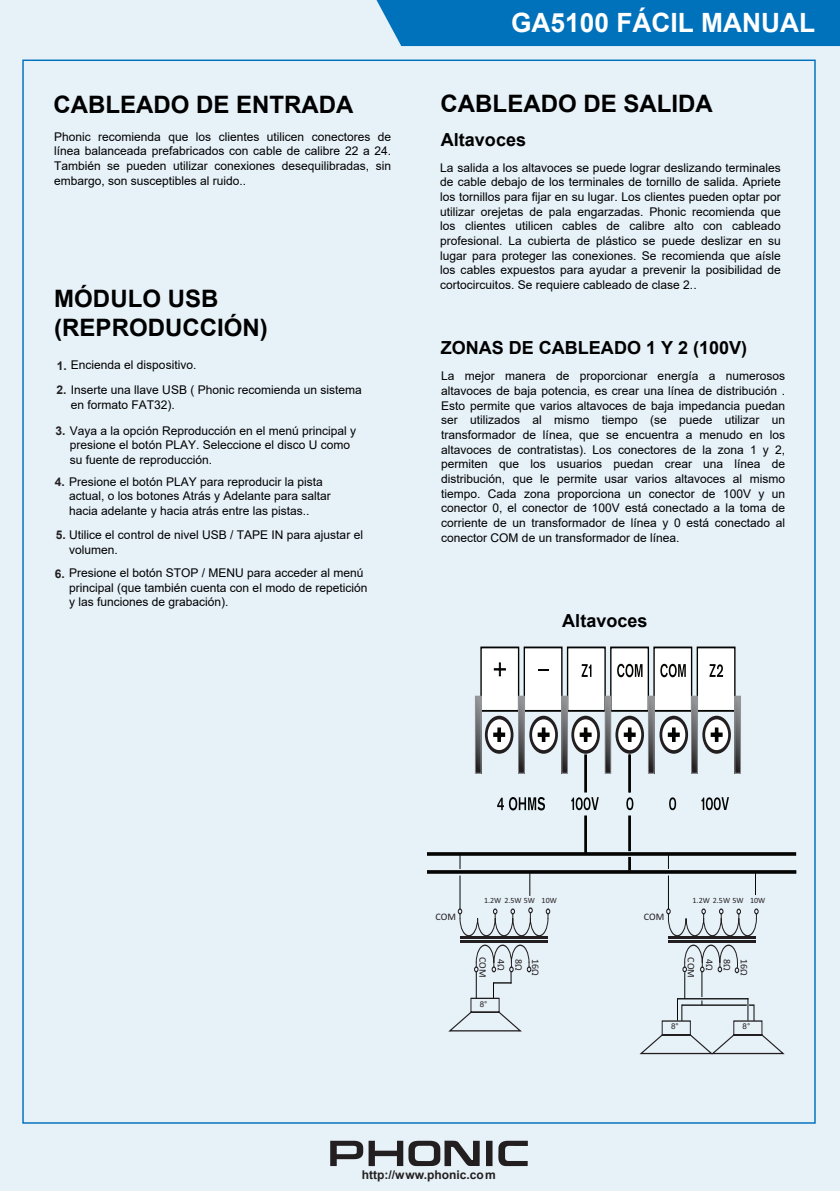
<style>
.page{position:relative;width:840px;height:1191px;background:#fff}
.page>*{position:absolute;margin:0;border:0;box-sizing:border-box;transform-origin:0 0}
.基本段落{font:700 26.6px "Arial";color:#fff}
.t1{font:700 24px/28.8px "Arial";color:#000}
.t2{font:700 18px "Arial";color:#000}
.t3{font:12px/14.6px "Arial";color:#000}
.t4{font:700 12px "Arial";color:#231f20}
.t5{font:10px "Calibri";color:#231f20}
.t6{font:8px "Calibri";color:#231f20}
.t7{font:8px "Arial";color:#231f20}
.s1{font-weight:700;color:#231f20}
</style>
<div class="page">
<div style="left:0;top:0;width:839px;height:1191px;background:#e6f1f8"></div>
<div style="left:376px;top:0;width:463px;height:46px;background:#0072bc"></div>
<svg style="left:330px;top:1140px;width:197px;height:26px"></svg>
<div style="left:609px;top:646px;width:39px;height:65px;background:#fff;border:2px solid #040503"></div>
<div style="left:653px;top:646px;width:39px;height:65px;background:#fff;border:2px solid #040503"></div>
<div style="left:696px;top:646px;width:39px;height:65px;background:#fff;border:2px solid #040503"></div>
<div style="left:566px;top:646px;width:39px;height:65px;background:#fff;border:2px solid #040503"></div>
<svg style="left:571px;top:797px;width:27px;height:13px"></svg>
<svg style="left:660px;top:664px;width:25px;height:13px"></svg>
<svg style="left:701px;top:797px;width:27px;height:13px"></svg>
<svg style="left:626px;top:797px;width:7px;height:13px"></svg>
<svg style="left:669px;top:797px;width:6px;height:13px"></svg>
<svg style="left:617px;top:664px;width:25px;height:13px"></svg>
<svg style="left:581px;top:664px;width:10px;height:13px"></svg>
<svg style="left:709px;top:664px;width:13px;height:13px"></svg>
<svg style="left:497px;top:797px;width:47px;height:13px"></svg>
<div style="left:523px;top:646px;width:39px;height:65px;background:#fff;border:2px solid #040503"></div>
<div style="left:480px;top:646px;width:39px;height:65px;background:#fff;border:2px solid #040503"></div>
<svg style="left:538px;top:669px;width:10px;height:2px"></svg>
<svg style="left:493px;top:662px;width:12px;height:14px"></svg>
<svg style="left:703px;top:717px;width:26px;height:35px"></svg>
<div style="left:701px;top:716px;width:29px;height:37px;border:3px solid #231f20;border-radius:50%"></div>
<svg style="left:710px;top:727px;width:12px;height:15px"></svg>
<svg style="left:660px;top:717px;width:26px;height:35px"></svg>
<div style="left:659px;top:716px;width:29px;height:37px;border:3px solid #231f20;border-radius:50%"></div>
<svg style="left:667px;top:727px;width:12px;height:15px"></svg>
<svg style="left:616px;top:717px;width:26px;height:35px"></svg>
<div style="left:615px;top:716px;width:28px;height:37px;border:3px solid #231f20;border-radius:50%"></div>
<svg style="left:623px;top:727px;width:12px;height:15px"></svg>
<svg style="left:572px;top:717px;width:26px;height:35px"></svg>
<div style="left:571px;top:716px;width:28px;height:37px;border:3px solid #231f20;border-radius:50%"></div>
<svg style="left:579px;top:727px;width:12px;height:15px"></svg>
<svg style="left:530px;top:717px;width:26px;height:35px"></svg>
<div style="left:529px;top:716px;width:28px;height:37px;border:3px solid #231f20;border-radius:50%"></div>
<svg style="left:537px;top:727px;width:12px;height:15px"></svg>
<svg style="left:486px;top:717px;width:26px;height:35px"></svg>
<div style="left:484px;top:716px;width:29px;height:37px;border:3px solid #231f20;border-radius:50%"></div>
<svg style="left:493px;top:727px;width:12px;height:15px"></svg>
<svg style="left:520px;top:698px;width:2px;height:73px"></svg>
<div style="left:518px;top:696px;width:6px;height:77px;border:1px solid #939598"></div>
<svg style="left:563px;top:698px;width:2px;height:73px"></svg>
<div style="left:561px;top:696px;width:6px;height:77px;border:1px solid #939598"></div>
<svg style="left:606px;top:698px;width:2px;height:73px"></svg>
<div style="left:604px;top:696px;width:6px;height:77px;border:1px solid #939598"></div>
<svg style="left:649px;top:698px;width:3px;height:73px"></svg>
<div style="left:647px;top:696px;width:7px;height:77px;border:1px solid #939598"></div>
<svg style="left:693px;top:698px;width:2px;height:73px"></svg>
<div style="left:691px;top:696px;width:6px;height:77px;border:1px solid #939598"></div>
<svg style="left:736px;top:698px;width:2px;height:73px"></svg>
<div style="left:734px;top:696px;width:6px;height:77px;border:1px solid #939598"></div>
<svg style="left:477px;top:698px;width:2px;height:73px"></svg>
<div style="left:475px;top:696px;width:6px;height:77px;border:1px solid #939598"></div>
<svg style="left:584px;top:754px;width:3px;height:38px"></svg>
<svg style="left:584px;top:815px;width:3px;height:37px"></svg>
<hr style="left:627px;top:815px;width:3px;height:36px;background:#040503">
<svg style="left:628px;top:857px;width:2px;height:13px"></svg>
<hr style="left:627px;top:754px;width:3px;height:38px;background:#040503">
<hr style="left:427px;top:852px;width:368px;height:3px;background:#040503">
<hr style="left:427px;top:870px;width:368px;height:3px;background:#040503">
<hr style="left:668px;top:936px;width:88px;height:3px;background:#231f20">
<hr style="left:668px;top:940px;width:88px;height:2px;background:#231f20">
<svg style="left:640px;top:944px;width:145px;height:110px"></svg>
<hr style="left:459px;top:936px;width:88px;height:3px;background:#231f20">
<hr style="left:459px;top:940px;width:88px;height:2px;background:#231f20">
<svg style="left:448px;top:944px;width:83px;height:88px"></svg>
<hr style="left:459px;top:875px;width:1px;height:34px;background:#040503">
<svg style="left:459px;top:855px;width:1px;height:14px"></svg>
<hr style="left:667px;top:875px;width:1px;height:34px;background:#040503">
<svg style="left:529px;top:873px;width:1px;height:23px"></svg>
<svg style="left:457px;top:907px;width:93px;height:30px"></svg>
<svg style="left:666px;top:908px;width:92px;height:28px"></svg>
<h2 class="t1" style="left:53px;top:90px;width:301px">CABLEADO DE ENTRADA</h2>
<p class="t3" style="left:54px;top:129px;width:338px;text-align:justify">Phonic recomienda que los clientes utilicen conectores de línea balanceada prefabricados con cable de calibre 22 a 24.<br>También se pueden utilizar conexiones desequilibradas, sin embargo, son susceptibles al ruido..</p>
<h2 class="t1" style="left:54px;top:285px;width:215px">MÓDULO USB (REPRODUCCIÓN)</h2>
<p class="t3" style="left:57px;top:358px;width:141px"><span class="s1">1.</span> Encienda el dispositivo.</p>
<p class="t3" style="left:71px;top:383px;width:292px;text-indent:-14px"><span class="s1">2.</span> Inserte una llave USB ( Phonic recomienda un sistema en formato FAT32).</p>
<p class="t3" style="left:70px;top:423px;width:288px;text-indent:-14px"><span class="s1">3.</span> Vaya a la opción Reproducción en el menú principal y presione el botón PLAY. Seleccione el disco U como su fuente de reproducción.</p>
<p class="t3" style="left:69px;top:474px;width:263px;text-indent:-14px"><span class="s1">4.</span> Presione el botón PLAY para reproducir la pista actual, o los botones Atrás y Adelante para saltar hacia adelante y hacia atrás entre las pistas..</p>
<p class="t3" style="left:56px;top:527px;width:308px"><span class="s1">5.</span> Utilice el control de nivel USB / TAPE IN para ajustar el</p>
<p class="t3" style="left:55px;top:566px;width:310px"><span class="s1">6.</span> Presione el botón STOP / MENU para acceder al menú</p>
<p class="t3" style="left:69px;top:542px;width:50px">volumen.</p>
<p class="t3" style="left:69px;top:580px;width:300px">principal (que también cuenta con el modo de repetición y las funciones de grabación).</p>
<p class="基本段落" style="left:511px;top:4px;width:305px">GA5100 FÁCIL MANUAL</p>
<h2 class="t1" style="left:440px;top:89px;width:273px">CABLEADO DE SALIDA</h2>
<h3 class="t2" style="left:440px;top:127px;width:87px">Altavoces</h3>
<p class="t3" style="left:440px;top:160px;width:342px;text-align:justify">La salida a los altavoces se puede lograr deslizando terminales de cable debajo de los terminales de tornillo de salida. Apriete los tornillos para fijar en su lugar. Los clientes pueden optar por utilizar orejetas de pala engarzadas. Phonic recomienda que los clientes utilicen cables de calibre alto con cableado profesional. La cubierta de plástico se puede deslizar en su lugar para proteger las conexiones. Se recomienda que aísle los cables expuestos para ayudar a prevenir la posibilidad de cortocircuitos. Se requiere cableado de clase 2..</p>
<h3 class="t2" style="left:440px;top:335px;width:308px">ZONAS DE CABLEADO 1 Y 2 (100V)</h3>
<p class="t3" style="left:441px;top:369px;width:345px;text-align:justify">La mejor manera de proporcionar energía a numerosos altavoces de baja potencia, es crear una línea de distribución .<br>Esto permite que varios altavoces de baja impedancia puedan ser utilizados al mismo tiempo (se puede utilizar un transformador de línea, que se encuentra a menudo en los altavoces de contratistas). Los conectores de la zona 1 y 2, permiten que los usuarios puedan crear una línea de distribución, que le permite usar varios altavoces al mismo tiempo. Cada zona proporciona un conector de 100V y un conector 0, el conector de 100V está conectado a la toma de corriente de un transformador de línea y 0 está conectado al conector COM de un transformador de línea.</p>
<h3 class="t2" style="left:562px;top:608px;width:87px">Altavoces</h3>
<p class="t5" style="left:435px;top:910px;width:22px">COM</p>
<p class="t6" style="left:484px;top:895px;width:74px">1.2W 2.5W 5W 10W</p>
<p class="t5" style="left:489px;top:957px;width:22px;rotate:90deg">COM</p>
<p class="t5" style="left:507px;top:959px;width:13px;rotate:90deg">4Ω</p>
<p class="t5" style="left:524px;top:959px;width:13px;rotate:90deg">8Ω</p>
<p class="t5" style="left:541px;top:959px;width:18px;rotate:90deg">16Ω</p>
<p class="t7" style="left:479px;top:998px;width:9px">8°</p>
<p class="t5" style="left:643px;top:910px;width:22px">COM</p>
<p class="t6" style="left:692px;top:895px;width:74px">1.2W 2.5W 5W 10W</p>
<p class="t5" style="left:697px;top:957px;width:22px;rotate:90deg">COM</p>
<p class="t5" style="left:715px;top:959px;width:13px;rotate:90deg">4Ω</p>
<p class="t5" style="left:733px;top:959px;width:13px;rotate:90deg">8Ω</p>
<p class="t5" style="left:750px;top:959px;width:18px;rotate:90deg">16Ω</p>
<p class="t7" style="left:670px;top:1021px;width:9px">8°</p>
<p class="t7" style="left:742px;top:1021px;width:9px">8°</p>
<p class="t4" style="left:361px;top:1166px;width:135px">http://www.phonic.com</p>
</div>
